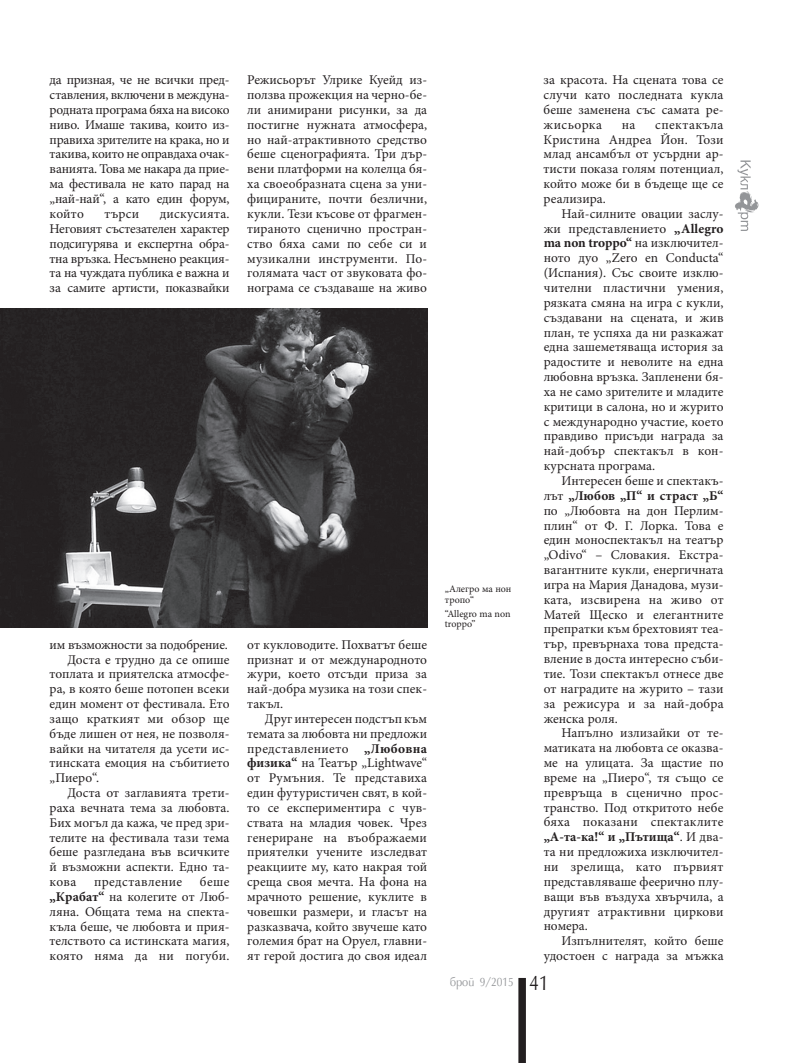
<style>
.page{position:relative;width:798px;height:1063px;background:#fff}
.page>*{position:absolute;margin:0;border:0;box-sizing:border-box;transform-origin:0 0}
.t1{font:13.38px/14.9px "Minion Pro";color:#231f20;text-align:justify}
.t2{font:13.38px/14.9px "Minion Pro";letter-spacing:-.02em;color:#231f20}
.t3{font:13.38px "Minion Pro";letter-spacing:.03em;color:#231f20}
.t4{font:12.5px "Opal Bulgarian CYR";color:#939598;scale:.9 1}
.t5{font:10px/10.6px "Minion Pro";color:#231f20}
.s1{font-weight:700}
.s2{font-size:21.25px;color:#231f20}
</style>
<div class="page">
<div style="left:518px;top:978px;width:7px;height:85px;background:#231f20"></div>
<svg style="left:735px;top:161px;width:23px;height:70px"></svg>
<img style="left:0;top:308px;width:427px;height:319px">
<p class="t1" style="left:50px;top:72px;width:181px">да призная, че не всички пред&shy;ставления, включени в междуна&shy;родната програма бяха на високо ниво. Имаше такива, които из&shy;правиха зрителите на крака, но и такива, които не оправдаха очак&shy;ванията. Това ме накара да прие&shy;ма фестивала не като парад на „най-най“, а като един форум, който</p>
<p class="t1" style="left:104px;top:206px;width:36px">търси</p>
<p class="t2" style="left:50px;top:206px;width:181px;text-indent:110px">дискусията.<br>Неговият състезателен характер подсигурява и експертна обра&shy;тна връзка. Несъмнено реакция&shy;та на чуждата публика е важна и за самите артисти, показвайки</p>
<p class="t1" style="left:247px;top:72px;width:181px">Режисьорът Улрике Куейд из&shy;ползва прожекция на черно-бе&shy;ли анимирани рисунки, за да постигне нужната атмосфера, но най-атрактивното средство беше сценографията. Три дър&shy;вени платформи на колелца бя&shy;ха своеобразната сцена за уни&shy;фицираните, почти безлични, кукли. Тези късове от фрагмен&shy;тираното сценично простран&shy;ство бяха сами по себе си и музикални инструменти. По&shy;голямата част от звуковата фо&shy;нограма се създаваше на живо</p>
<p class="t2" style="left:50px;top:637px;width:178px">им възможности за подобрение.</p>
<p class="t1" style="left:67px;top:652px;width:163px">Доста е трудно да се опише</p>
<p class="t1" style="left:50px;top:667px;width:181px">топлата и приятелска атмосфе-</p>
<p class="t1" style="left:50px;top:682px;width:181px">ра, в която беше потопен всеки</p>
<p class="t1" style="left:50px;top:696px;width:181px">един момент от фестивала. Ето</p>
<p class="t1" style="left:50px;top:711px;width:181px">защо краткият ми обзор ще</p>
<p class="t1" style="left:50px;top:726px;width:181px">бъде лишен от нея, не позволя-</p>
<p class="t1" style="left:50px;top:741px;width:181px">вайки на читателя да усети ис-</p>
<p class="t1" style="left:50px;top:756px;width:181px">тинската емоция на събитието</p>
<p class="t1" style="left:50px;top:771px;width:49px">„Пиеро“.</p>
<p class="t1" style="left:67px;top:785px;width:163px">Доста от заглавията трети-</p>
<p class="t1" style="left:50px;top:800px;width:180px">раха вечната тема за любовта.</p>
<p class="t1" style="left:50px;top:815px;width:181px">Бих могъл да кажа, че пред зри-</p>
<p class="t1" style="left:50px;top:830px;width:181px">телите на фестивала тази тема</p>
<p class="t1" style="left:50px;top:845px;width:181px">беше разгледана във всичките</p>
<p class="t1" style="left:50px;top:860px;width:181px">й възможни аспекти. Едно та-</p>
<p class="t1" style="left:50px;top:874px;width:28px">кова</p>
<p class="t3" style="left:94px;top:873px;width:90px">представление</p>
<p class="t1" style="left:50px;top:874px;width:181px;text-indent:150px">беше <span class="s1">„Крабат“</span> на колегите от Люб&shy;ляна. Общата тема на спекта&shy;къла беше, че любовта и прия&shy;телството са истинската магия, която няма да ни погуби.</p>
<p class="t1" style="left:247px;top:637px;width:181px">от кукловодите. Похватът беше признат и от международното жури, което отсъди приза за най-добра музика на този спек&shy;такъл.</p>
<p class="t1" style="left:247px;top:711px;width:181px;text-indent:18px">Друг интересен подстъп към темата за любовта ни предложи представлението <span class="s1">„Любовна физика“</span> на Театър „Lightwave“ от Румъния. Те представиха един футуристичен свят, в кой&shy;то се експериментира с чув&shy;ствата на младия човек. Чрез генериране на въображаеми приятелки учените изследват реакциите му, като накрая той среща своя мечта. На фона на мрачното решение, куклите в човешки размери, и гласът на разказвача, който звучеше като големия брат на Оруел, главни&shy;ят герой достига до своя идеал</p>
<p class="t5" style="left:444px;top:583px;width:68px">„Алегро ма нон тропо“</p>
<p class="t5" style="left:444px;top:608px;width:67px">“Allegro ma non troppo”</p>
<p class="t1" style="left:543px;top:72px;width:181px">за красота. На сцената това се случи като последната кукла беше заменена със самата ре&shy;жисьорка</p>
<p class="t1" style="left:543px;top:117px;width:181px;text-indent:112px">спектакъла Кристина Андреа Йон. Този млад ансамбъл от усърдни ар&shy;тисти показа голям потенциал, който може би в бъдеще ще се реализира.</p>
<p class="t1" style="left:543px;top:206px;width:181px;text-indent:18px">Най-силните овации заслу&shy;жи представлението <span class="s1">„Allegro ma non troppo“</span> на изключител&shy;ното дуо „Zero en Сonducta“ (Испания). Със своите изклю&shy;чителни пластични умения, рязката смяна на игра с кукли, създавани на сцената, и жив план, те успяха да ни разкажат една зашеметяваща история за радостите и неволите на една любовна връзка. Запленени бя&shy;ха не само зрителите и младите критици в салона, но и журито с международно участие, което правдиво присъди награда за най-добър спектакъл в кон&shy;курсната програма.</p>
<p class="t1" style="left:543px;top:473px;width:181px;text-align:left;text-indent:18px">Интересен беше и спектакъ&shy;лът <span class="s1">„Любов „П“ и страст „Б“ </span>по „Любовта на дон Перлим&shy;плин“ от Ф. Г. Лорка. Това е един моноспектакъл на театър „Odivo“ – Словакия. Екстра&shy;вагантните кукли, енергичната игра на Мария Данадова, музи&shy;ката, изсвирена на живо от<br>Матей Щеско и елегантните препратки към брехтовият теа&shy;тър, превърнаха това предста&shy;вление в доста интересно съби&shy;тие. Този спектакъл отнесе две от наградите на журито – тази за режисура и за най-добра женска роля.</p>
<p class="t1" style="left:543px;top:726px;width:181px;text-indent:18px">Напълно излизайки от те&shy;матиката на любовта се оказва&shy;ме на улицата. За щастие по време на „Пиеро“, тя също се превръща в сценично прос&shy;транство. Под откритото небе бяха показани спектаклите <span class="s1">„А-та-ка!“ и „Пътища“</span>. И два&shy;та ни предложиха изключител&shy;ни зрелища, като първият представляваше феерично плу&shy;ващи във въздуха хвърчила, а другият атрактивни циркови номера.</p>
<p class="t1" style="left:543px;top:934px;width:181px;text-align:right">Изпълнителят, който беше удостоен с награда за мъжка</p>
<p class="t1" style="left:621px;top:117px;width:15px">на</p>
<p class="t4" style="left:449px;top:975px;width:111px">брой 9/2015 <span class="s2">41</span></p>
</div>
